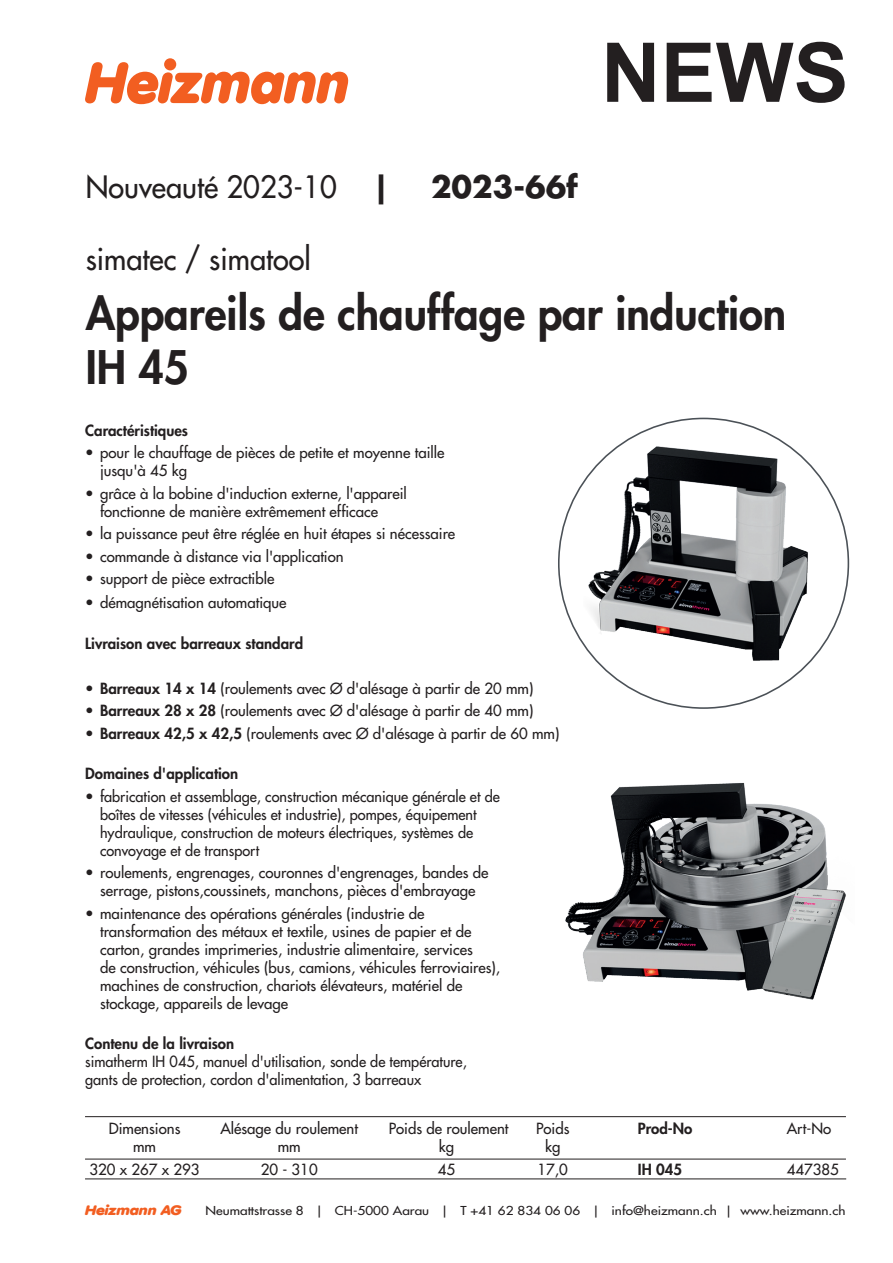
<style>
.page{position:relative;width:893px;height:1263px;background:#fff}
.page>*{position:absolute;margin:0;border:0;box-sizing:border-box;transform-origin:0 0}
.t1{font:700 82.5px "Arial";color:#231f20}
.t2{font:italic 900 57px "VAG Rounded Next";color:#f25e21}
.t3{font:800 45px/54px "Futura Std";color:#231f20}
.t4{font:500 30px "Futura Std";color:#231f20}
.t5{font:700 30px "Futura Std";color:#231f20}
.t6{font:500 15px/18px "Futura Std";color:#231f20}
.t7{font:800 15px "Futura Std";color:#231f20}
.t8{font:italic 900 13.5px "VAG Rounded Next";color:#f25e21;scale:1.15 1}
.t9{font:500 12px "Futura Std";color:#231f20;scale:1.13 1}
.s1{font-weight:700}
.s2{font-weight:800}
</style>
<div class="page">
<hr style="left:85px;top:1116px;width:761px;height:1px;background:#231f20">
<hr style="left:85px;top:1179px;width:761px;height:1px;background:#231f20">
<hr style="left:85px;top:1159px;width:761px;height:1px;background:#231f20">
<img style="left:565px;top:782px;width:281px;height:218px">
<img style="left:565px;top:418px;width:283px;height:279px">
<h2 class="t2" style="left:85px;top:43px;width:265px">Heizmann</h2>
<h1 class="t1" style="left:601px;top:15px;width:249px">NEWS</h1>
<h3 class="t4" style="left:86px;top:169px;width:306px">Nouveauté 2023-10 <span class="s1">|</span></h3>
<h3 class="t5" style="left:431px;top:167px;width:148px">2023-66f</h3>
<h3 class="t4" style="left:86px;top:241px;width:227px">simatec / simatool</h3>
<h3 class="t3" style="left:86px;top:287px;width:702px">Appareils de chauffage par induction<br>IH 45</h3>
<p class="t7" style="left:85px;top:421px;width:104px">Caractéristiques</p>
<p class="t6" style="left:100px;top:444px;width:346px;text-indent:-15px">• pour le chauffage de pièces de petite et moyenne taille jusqu'à 45 kg</p>
<p class="t6" style="left:100px;top:484px;width:308px;text-indent:-15px">• grâce à la bobine d'induction externe, l'appareil fonctionne de manière extrêmement efficace</p>
<p class="t6" style="left:85px;top:525px;width:372px">• la puissance peut être réglée en huit étapes si nécessaire</p>
<p class="t6" style="left:85px;top:547px;width:260px">• commande à distance via l'application</p>
<p class="t6" style="left:85px;top:570px;width:191px">• support de pièce extractible</p>
<p class="t6" style="left:85px;top:594px;width:203px">• démagnétisation automatique</p>
<p class="t7" style="left:85px;top:634px;width:219px">Livraison avec barreaux standard</p>
<p class="t6" style="left:85px;top:679px;width:450px"><span class="s2">• Barreaux 14 x 14</span> (roulements avec Ø d'alésage à partir de 20 mm)</p>
<p class="t6" style="left:85px;top:702px;width:450px"><span class="s2">• Barreaux 28 x 28</span> (roulements avec Ø d'alésage à partir de 40 mm)</p>
<p class="t6" style="left:85px;top:724px;width:476px"><span class="s2">• Barreaux 42,5 x 42,5</span> (roulements avec Ø d'alésage à partir de 60 mm)</p>
<p class="t7" style="left:85px;top:764px;width:155px">Domaines d'application</p>
<p class="t6" style="left:100px;top:787px;width:401px;text-indent:-15px"><span class="s2">•</span> fabrication et assemblage, construction mécanique générale et de boîtes de vitesses (véhicules et industrie), pompes, équipement hydraulique, construction de moteurs électriques, systèmes de convoyage et de transport</p>
<p class="t6" style="left:85px;top:864px;width:405px;text-align:center">• roulements, engrenages, couronnes d'engrenages, bandes de serrage, pistons,coussinets, manchons, pièces d'embrayage</p>
<p class="t6" style="left:100px;top:904px;width:402px;text-indent:-15px">• maintenance des opérations générales (industrie de transformation des métaux et textile, usines de papier et de carton, grandes imprimeries, industrie alimentaire, services<br>de construction, véhicules (bus, camions, véhicules ferroviaires), machines de construction, chariots élévateurs, matériel de stockage, appareils de levage</p>
<p class="t7" style="left:85px;top:1034px;width:151px">Contenu de la livraison</p>
<p class="t6" style="left:85px;top:1053px;width:383px">simatherm IH 045, manuel d'utilisation, sonde de température, gants de protection, cordon d'alimentation, 3 barreaux</p>
<p class="t6" style="left:109px;top:1119px;width:73px">Dimensions</p>
<p class="t6" style="left:220px;top:1119px;width:139px">Alésage du roulement</p>
<p class="t6" style="left:389px;top:1119px;width:121px">Poids de roulement</p>
<p class="t6" style="left:536px;top:1119px;width:35px">Poids</p>
<p class="t7" style="left:638px;top:1118px;width:56px">Prod-No</p>
<p class="t6" style="left:787px;top:1119px;width:46px">Art-No</p>
<p class="t6" style="left:133px;top:1137px;width:25px">mm</p>
<p class="t6" style="left:278px;top:1137px;width:25px">mm</p>
<p class="t6" style="left:439px;top:1137px;width:17px">kg</p>
<p class="t6" style="left:545px;top:1137px;width:17px">kg</p>
<p class="t6" style="left:90px;top:1160px;width:112px">320 x 267 x 293</p>
<p class="t6" style="left:261px;top:1160px;width:58px">20 - 310</p>
<p class="t6" style="left:438px;top:1160px;width:19px">45</p>
<p class="t6" style="left:538px;top:1160px;width:32px">17,0</p>
<p class="t7" style="left:638px;top:1160px;width:46px">IH 045</p>
<p class="t6" style="left:787px;top:1160px;width:54px">447385</p>
<p class="t8" style="left:85px;top:1201px;width:86px">Heizmann AG</p>
<p class="t9" style="left:206px;top:1203px;width:568px">Neumattstrasse 8 | CH-5000 Aarau | T +41 62 834 06 06 | info@heizmann.ch | www.heizmann.ch</p>
</div>
